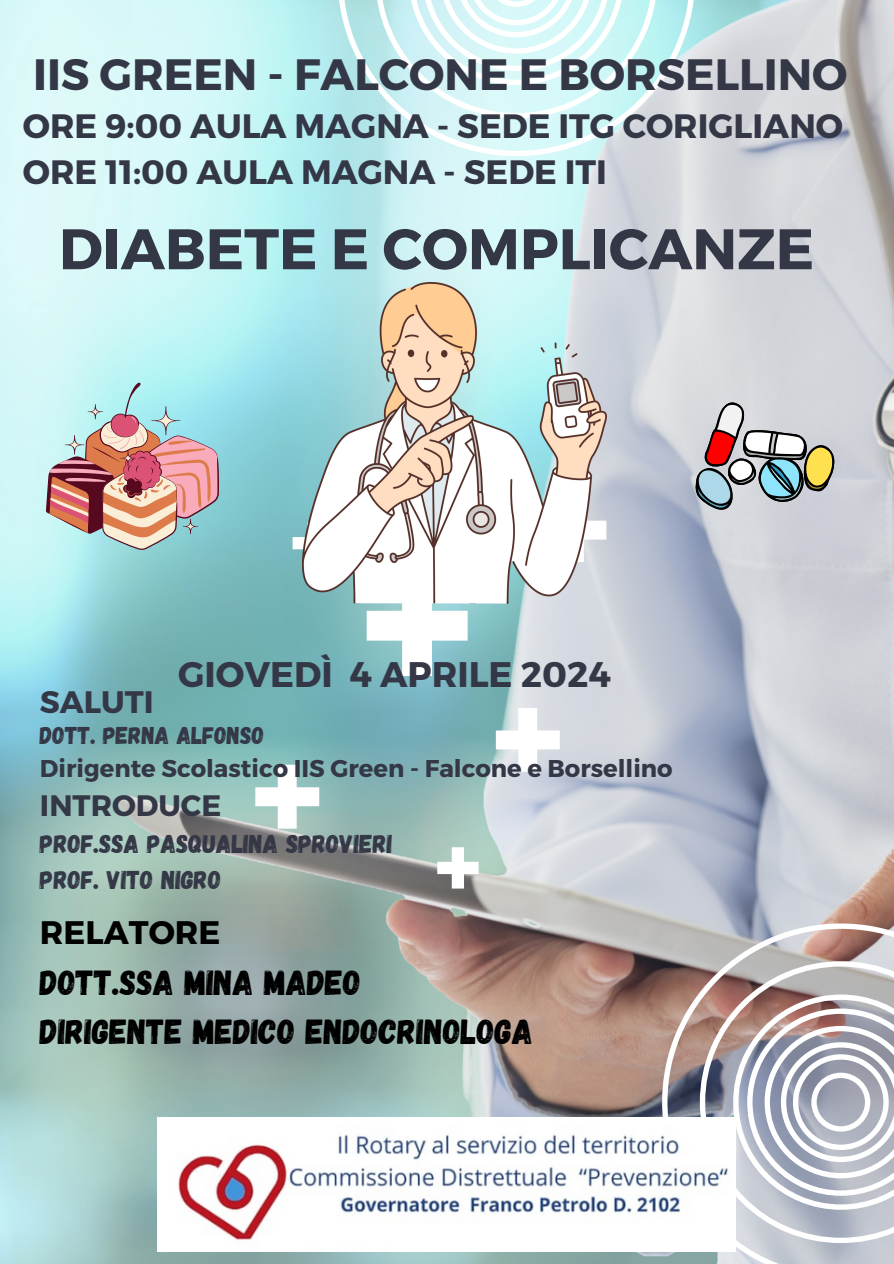
<style>
.page{position:relative;width:894px;height:1264px;background:#fff}
.page>*{position:absolute;margin:0;border:0;box-sizing:border-box;transform-origin:0 0}
.t1{font:700 57px "Montserrat";color:#343746}
.t2{font:700 43.8px "Montserrat";color:#343746}
.t3{font:700 35.55px "Montserrat";color:#343746}
.t4{font:34.8px/48.3px "Gagalin";color:#000}
.t5{font:700 33.75px/46.5px "Montserrat";color:#343746}
.t6{font:700 32.55px "Montserrat";color:#000}
.t7{font:700 31.05px "Montserrat";color:#343746}
.t8{font:700 29.55px "Montserrat";color:#343746}
.t9{font:25.8px "Gagalin";color:#343746}
.t10{font:700 24.3px "Montserrat";color:#343746}
.t11{font:24.3px "Gagalin";color:#343746}
</style>
<div class="page">
<img style="left:0;top:0;width:893px;height:1263px">
<svg style="left:662px;top:923px;width:231px;height:340px"></svg>
<svg style="left:255px;top:498px;width:351px;height:390px;background:#a3c3c6"></svg>
<svg style="left:337px;top:0;width:357px;height:156px"></svg>
<img style="left:157px;top:1117px;width:578px;height:134px">
<img style="left:302px;top:283px;width:304px;height:320px">
<svg style="left:46px;top:382px;width:173px;height:168px;background:#bfb2af"></svg>
<svg style="left:695px;top:401px;width:139px;height:110px;background:#b1aeac"></svg>
<p class="t2" style="left:33px;top:46px;width:815px">IIS GREEN - FALCONE E BORSELLINO</p>
<p class="t5" style="left:23px;top:101px;width:821px">ORE 9:00 AULA MAGNA - SEDE ITG CORIGLIANO<br>ORE 11:00 AULA MAGNA - SEDE ITI</p>
<p class="t1" style="left:59px;top:212px;width:756px">DIABETE E COMPLICANZE</p>
<h2 class="t7" style="left:40px;top:682px;width:115px">SALUTI</h2>
<p class="t3" style="left:178px;top:651px;width:434px">GIOVEDÌ 4 APRILE 2024</p>
<h1 class="t11" style="left:40px;top:719px;width:226px">DOTT. PERNA ALFONSO</h1>
<p class="t10" style="left:40px;top:753px;width:634px">Dirigente Scolastico IIS Green - Falcone e Borsellino</p>
<p class="t8" style="left:40px;top:786px;width:183px">INTRODUCE</p>
<h4 class="t9" style="left:40px;top:827px;width:354px">PROF.SSA PASQUALINA SPROVIERI</h4>
<p class="t9" style="left:40px;top:863px;width:183px">PROF. VITO NIGRO</p>
<h4 class="t6" style="left:40px;top:911px;width:182px">RELATORE</h4>
<p class="t4" style="left:40px;top:957px;width:494px">DOTT.SSA MINA MADEO<br>DIRIGENTE MEDICO ENDOCRINOLOGA</p>
</div>
